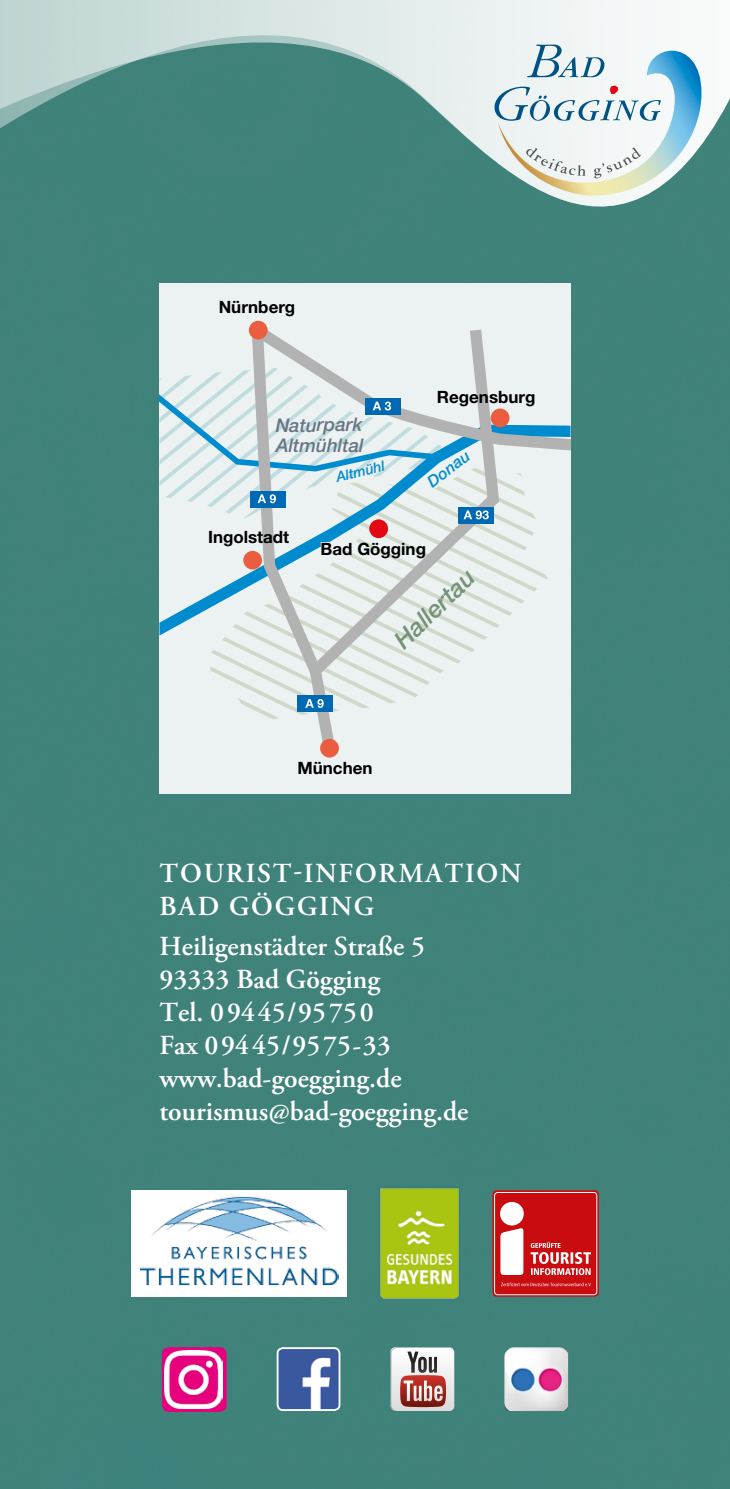
<style>
.page{position:relative;width:730px;height:1489px;background:#fff}
.page>*{position:absolute;margin:0;border:0;box-sizing:border-box;transform-origin:0 0}
.t1{font:600 27.5px/33px "Adobe Garamond Pro";color:#fff}
.t2{font:600 27.5px/33px "Adobe Garamond Pro";letter-spacing:.065em;color:#fff}
.t3{font:italic 500 24.5px "Helvetica Neue LT Std";color:#769278}
.t4{font:italic 500 18.75px/20.8px "Helvetica Neue LT Std";color:#697586}
.t5{font:700 17px "Helvetica Neue LT Std";color:#000}
.t6{font:italic 500 16px "Helvetica Neue LT Std";color:#008bcf}
.t7{font:italic 500 14px "Helvetica Neue LT Std";color:#008bcf}
</style>
<div class="page">
<div style="left:0;top:209px;width:730px;height:1279px;background:#3f827a"></div>
<svg style="left:0;top:0;width:730px;height:209px;background:#80aca7"></svg>
<div style="left:159px;top:283px;width:411px;height:511px;background:#ebf2f1"></div>
<svg style="left:505px;top:473px;width:43px;height:143px"></svg>
<svg style="left:254px;top:320px;width:316px;height:131px"></svg>
<svg style="left:299px;top:320px;width:206px;height:343px"></svg>
<div style="left:491px;top:408px;width:18px;height:19px;background:#eb5d40;border-radius:50%"></div>
<div style="left:458px;top:507px;width:35px;height:16px;background:#0069b4"></div>
<svg style="left:464px;top:510px;width:25px;height:9px"></svg>
<svg style="left:159px;top:322px;width:285px;height:436px"></svg>
<svg style="left:494px;top:45px;width:207px;height:157px"></svg>
<div style="left:131px;top:1190px;width:215px;height:106px;background:#fff"></div>
<img style="left:140px;top:1196px;width:198px;height:88px">
<img style="left:378px;top:1186px;width:82px;height:114px">
<div style="left:492px;top:1190px;width:107px;height:106px;background:#c90c0f;border-radius:4px"></div>
<div style="left:494px;top:1192px;width:103px;height:102px;border:1px solid #fff;border-radius:3px"></div>
<svg style="left:500px;top:1228px;width:23px;height:46px"></svg>
<svg style="left:501px;top:1282px;width:90px;height:4px"></svg>
<svg style="left:531px;top:1241px;width:60px;height:33px"></svg>
<div style="left:500px;top:1201px;width:24px;height:24px;background:#fff;border-radius:50%"></div>
<img style="left:278px;top:1347px;width:61px;height:62px">
<div style="left:277px;top:1346px;width:63px;height:64px;border:2px solid #fff;border-radius:5px"></div>
<img style="left:390px;top:1346px;width:64px;height:64px">
<svg style="left:391px;top:1347px;width:63px;height:63px"></svg>
<img style="left:504px;top:1346px;width:64px;height:64px">
<svg style="left:162px;top:1346px;width:65px;height:65px"></svg>
<img style="left:165px;top:1350px;width:57px;height:58px">
<p class="t5" style="left:219px;top:296px;width:78px">Nürnberg</p>
<p class="t4" style="left:276px;top:414px;width:89px">Naturpark<br>Altmühltal</p>
<p class="t7" style="left:334px;top:469px;width:51px;rotate:-14deg">Altmühl</p>
<p class="t5" style="left:437px;top:386px;width:100px">Regensburg</p>
<p class="t6" style="left:423px;top:475px;width:50px;rotate:-37deg">Donau</p>
<p class="t5" style="left:208px;top:526px;width:83px">Ingolstadt</p>
<p class="t5" style="left:321px;top:538px;width:107px">Bad Gögging</p>
<p class="t3" style="left:388px;top:633px;width:103px;rotate:-44deg">Hallertau</p>
<p class="t5" style="left:297px;top:757px;width:77px">München</p>
<p class="t2" style="left:160px;top:857px;width:363px">TOURIST-INFORMATION<br>BAD GÖGGING</p>
<p class="t1" style="left:159px;top:930px;width:311px">Heiligenstädter Straße 5<br>93333 Bad Gögging<br>Tel. 09445/95750<br>Fax 09445/9575-33 www.bad-goegging.de tourismus@bad-goegging.de</p>
</div>
